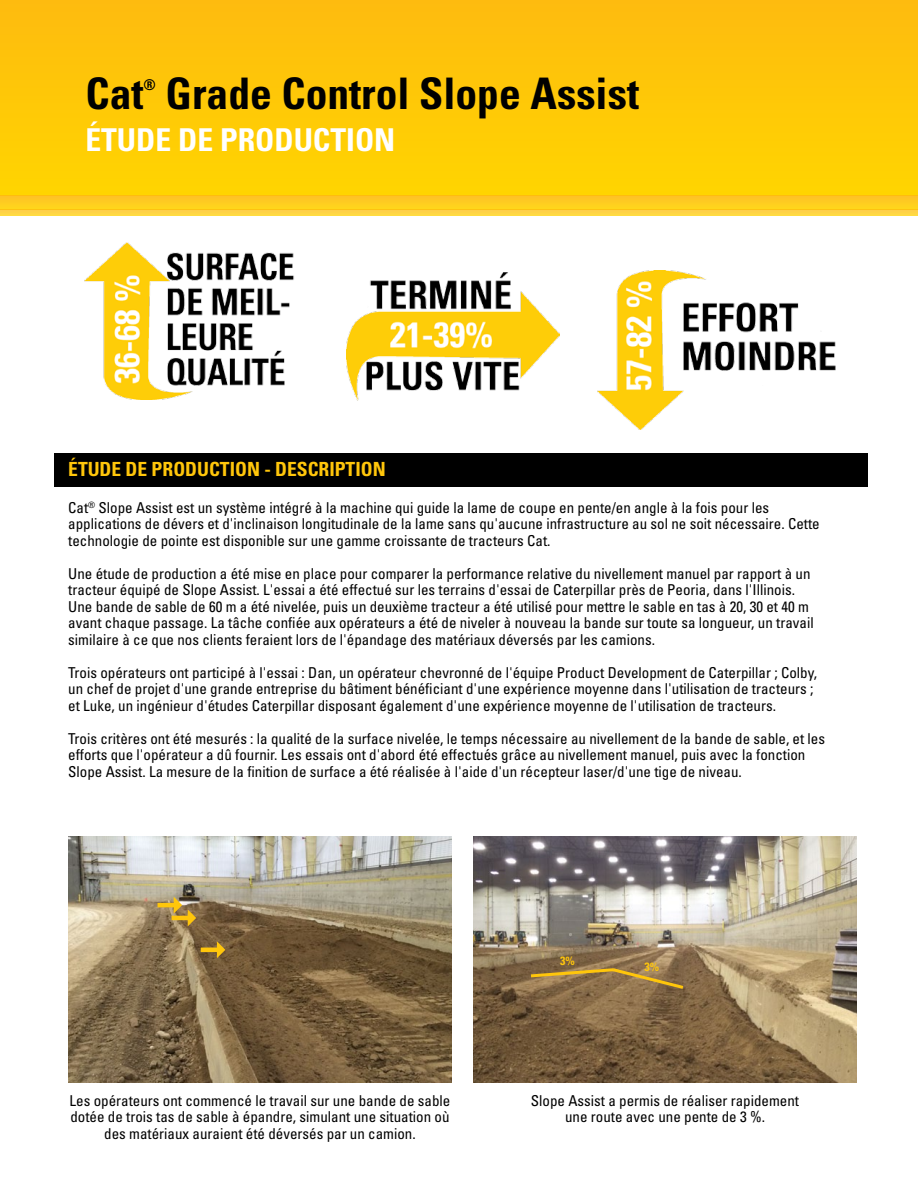
<style>
.page{position:relative;width:918px;height:1188px;background:#fff}
.page>*{position:absolute;margin:0;border:0;box-sizing:border-box;transform-origin:0 0}
.t1{font:700 condensed 43.5px "Univers LT Std";color:#000}
.t2{font:700 condensed 31.5px "Univers LT Std";color:#fff}
.t3{font:700 condensed 19.5px "Univers LT Std";color:#ffc60b}
.t4{font:condensed 15px/16.5px "Univers LT Std";color:#000}
.t5{font:700 condensed 14.85px "Univers LT Std";color:#000}
.t6{font:700 condensed 12px "Univers LT Std";color:#ffc60b}
</style>
<div class="page">
<div style="left:0;top:0;width:918px;height:196px;background:#fec808"></div>
<div style="left:0;top:196px;width:918px;height:13px;background:#fecc21"></div>
<div style="left:0;top:209px;width:918px;height:7px;background:#fed346"></div>
<div style="left:54px;top:454px;width:813px;height:33px;background:#000"></div>
<img style="left:598px;top:271px;width:238px;height:158px">
<img style="left:84px;top:242px;width:210px;height:157px">
<img style="left:347px;top:272px;width:212px;height:129px">
<img style="left:473px;top:837px;width:384px;height:246px">
<img style="left:68px;top:837px;width:384px;height:246px">
<svg style="left:528px;top:966px;width:159px;height:25px;background:#9a7a46"></svg>
<svg style="left:174px;top:897px;width:8px;height:17px"></svg>
<hr style="left:157px;top:903px;width:21px;height:4px;background:#ffc60b">
<svg style="left:188px;top:909px;width:8px;height:17px"></svg>
<hr style="left:172px;top:916px;width:20px;height:4px;background:#ffc60b">
<svg style="left:217px;top:941px;width:8px;height:17px"></svg>
<hr style="left:201px;top:948px;width:20px;height:4px;background:#ffc60b">
<h1 class="t1" style="left:85px;top:67px;width:60px">CAT</h1>
<p class="t5" style="left:144px;top:76px;width:14px">®</p>
<h1 class="t1" style="left:166px;top:67px;width:475px">GRADE CONTROL SLOPE ASSIST</h1>
<h2 class="t2" style="left:85px;top:121px;width:34px">ÉTUDE</h2>
<h2 class="t2" style="left:178px;top:121px;width:61px">DE PRODUCTION</h2>
<h3 class="t3" style="left:68px;top:457px;width:319px">ÉTUDE DE PRODUCTION - DESCRIPTION</h3>
<p class="t4" style="left:68px;top:499px;width:753px">Cat<sup>®</sup> Slope Assist est un système intégré à la machine qui guide la lame de coupe en pente/en angle à la fois pour les applications de dévers et d'inclinaison longitudinale de la lame sans qu'aucune infrastructure au sol ne soit nécessaire. Cette technologie de pointe est disponible sur une gamme croissante de tracteurs Cat.</p>
<p class="t4" style="left:68px;top:565px;width:747px">Une étude de production a été mise en place pour comparer la performance relative du nivellement manuel par rapport à un tracteur équipé de Slope Assist. L'essai a été effectué sur les terrains d'essai de Caterpillar près de Peoria, dans l'Illinois.<br>Une bande de sable de 60 m a été nivelée, puis un deuxième tracteur a été utilisé pour mettre le sable en tas à 20, 30 et 40 m avant chaque passage. La tâche confiée aux opérateurs a été de niveler à nouveau la bande sur toute sa longueur, un travail similaire à ce que nos clients feraient lors de l'épandage des matériaux déversés par les camions.</p>
<p class="t4" style="left:68px;top:664px;width:750px">Trois opérateurs ont participé à l'essai : Dan, un opérateur chevronné de l'équipe Product Development de Caterpillar ; Colby, un chef de projet d'une grande entreprise du bâtiment bénéficiant d'une expérience moyenne dans l'utilisation de tracteurs ; et Luke, un ingénieur d'études Caterpillar disposant également d'une expérience moyenne de l'utilisation de tracteurs.</p>
<p class="t4" style="left:68px;top:730px;width:758px">Trois critères ont été mesurés : la qualité de la surface nivelée, le temps nécessaire au nivellement de la bande de sable, et les efforts que l'opérateur a dû fournir. Les essais ont d'abord été effectués grâce au nivellement manuel, puis avec la fonction<br>Slope Assist. La mesure de la finition de surface a été réalisée à l'aide d'un récepteur laser/d'une tige de niveau.</p>
<p class="t6" style="left:560px;top:954px;width:16px">3%</p>
<p class="t6" style="left:644px;top:959px;width:16px">3%</p>
<p class="t4" style="left:70px;top:1092px;width:382px;text-align:center">Les opérateurs ont commencé le travail sur une bande de sable dotée de trois tas de sable à épandre, simulant une situation où des matériaux auraient été déversés par un camion.</p>
<p class="t4" style="left:531px;top:1092px;width:270px;text-align:center">Slope Assist a permis de réaliser rapidement une route avec une pente de 3 %.</p>
</div>
